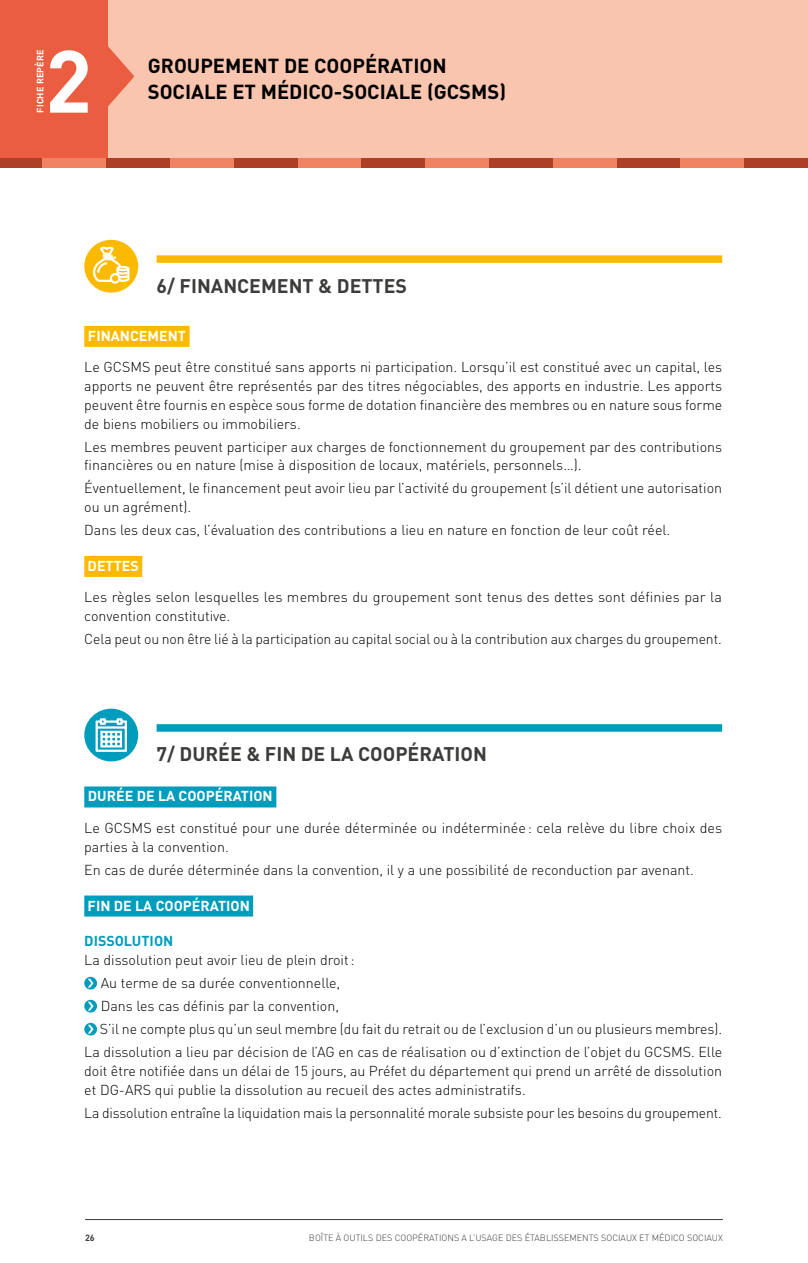
<style>
.page{position:relative;width:808px;height:1263px;background:#fff}
.page>*{position:absolute;margin:0;border:0;box-sizing:border-box;transform-origin:0 0}
.t1{font:700 86.85px "DIN";color:#fff}
.t2{font:700 20.1px/26.4px "DIN";color:#000}
.t3{font:700 19.5px "DIN";color:#3c3c3b}
.t4{font:300 14.25px/18.8px "DIN";color:#000}
.t5{font:700 14.25px "DIN";color:#fff}
.t6{font:700 14.25px "DIN";color:#009cbc}
.t7{font:700 9.15px "DIN";letter-spacing:.01em;color:#fff}
.t8{font:300 9px "DIN";color:#3c3c3b}
.t9{font:700 9px "DIN";color:#3c3c3b}
</style>
<div class="page">
<hr style="left:85px;top:1219px;width:638px;height:1px;background:#3c3c3b">
<div style="left:0;top:157px;width:43px;height:11px;background:#af3e26"></div>
<div style="left:43px;top:157px;width:63px;height:11px;background:#f08262"></div>
<div style="left:106px;top:157px;width:64px;height:11px;background:#af3e26"></div>
<div style="left:170px;top:157px;width:64px;height:11px;background:#f08262"></div>
<div style="left:234px;top:157px;width:64px;height:11px;background:#af3e26"></div>
<div style="left:298px;top:157px;width:63px;height:11px;background:#f08262"></div>
<div style="left:361px;top:157px;width:64px;height:11px;background:#af3e26"></div>
<div style="left:425px;top:157px;width:64px;height:11px;background:#f08262"></div>
<div style="left:489px;top:157px;width:64px;height:11px;background:#af3e26"></div>
<div style="left:553px;top:157px;width:64px;height:11px;background:#f08262"></div>
<div style="left:617px;top:157px;width:63px;height:11px;background:#af3e26"></div>
<div style="left:680px;top:157px;width:64px;height:11px;background:#f08262"></div>
<div style="left:744px;top:157px;width:64px;height:11px;background:#af3e26"></div>
<div style="left:0;top:0;width:808px;height:157px;background:#f9c5af"></div>
<div style="left:0;top:0;width:108px;height:157px;background:#eb5d40"></div>
<svg style="left:108px;top:46px;width:26px;height:61px"></svg>
<div style="left:157px;top:255px;width:565px;height:8px;background:#fbba00"></div>
<div style="left:84px;top:326px;width:106px;height:21px;background:#fbba00"></div>
<div style="left:84px;top:556px;width:58px;height:21px;background:#fbba00"></div>
<div style="left:157px;top:724px;width:565px;height:8px;background:#009cbc"></div>
<div style="left:84px;top:786px;width:192px;height:21px;background:#009cbc"></div>
<div style="left:84px;top:895px;width:169px;height:21px;background:#009cbc"></div>
<div style="left:84px;top:240px;width:54px;height:53px;background:#fbba00;border-radius:50%"></div>
<svg style="left:92px;top:246px;width:38px;height:38px"></svg>
<div style="left:84px;top:709px;width:54px;height:52px;background:#009cbc;border-radius:50%"></div>
<svg style="left:95px;top:718px;width:32px;height:34px"></svg>
<svg style="left:84px;top:977px;width:13px;height:12px"></svg>
<svg style="left:84px;top:1000px;width:13px;height:12px"></svg>
<svg style="left:84px;top:1023px;width:13px;height:12px"></svg>
<p class="t7" style="left:34px;top:113px;width:64px;rotate:-90deg">FICHE REPÈRE</p>
<h1 class="t1" style="left:45px;top:24px;width:49px">2</h1>
<h2 class="t2" style="left:148px;top:51px;width:360px">GROUPEMENT DE COOPÉRATION<br>SOCIALE ET MÉDICO-SOCIALE (GCSMS)</h2>
<h3 class="t3" style="left:157px;top:273px;width:252px">6/ FINANCEMENT &amp; DETTES</h3>
<p class="t5" style="left:88px;top:326px;width:100px">FINANCEMENT</p>
<p class="t4" style="left:84px;top:358px;width:639px;text-align:justify">Le GCSMS peut être constitué sans apports ni participation. Lorsqu’il est constitué avec un capital, les apports ne peuvent être représentés par des titres négociables, des apports en industrie. Les apports peuvent être fournis en espèce sous forme de dotation financière des membres ou en nature sous forme de biens mobiliers ou immobiliers.</p>
<p class="t4" style="left:84px;top:437px;width:639px">Les membres peuvent participer aux charges de fonctionnement du groupement par des contributions financières ou en nature (mise à disposition de locaux, matériels, personnels…).</p>
<p class="t4" style="left:84px;top:479px;width:639px">Éventuellement, le financement peut avoir lieu par l’activité du groupement (s’il détient une autorisation ou un agrément).</p>
<p class="t4" style="left:84px;top:520px;width:587px">Dans les deux cas, l’évaluation des contributions a lieu en nature en fonction de leur coût réel.</p>
<p class="t5" style="left:88px;top:556px;width:53px">DETTES</p>
<p class="t4" style="left:84px;top:588px;width:639px">Les règles selon lesquelles les membres du groupement sont tenus des dettes sont définies par la convention constitutive.</p>
<p class="t4" style="left:84px;top:629px;width:639px">Cela peut ou non être lié à la participation au capital social ou à la contribution aux charges du groupement.</p>
<h3 class="t3" style="left:157px;top:742px;width:332px">7/ DURÉE &amp; FIN DE LA COOPÉRATION</h3>
<p class="t5" style="left:88px;top:787px;width:186px">DURÉE DE LA COOPÉRATION</p>
<p class="t4" style="left:84px;top:818px;width:639px">Le GCSMS est constitué pour une durée déterminée ou indéterminée: cela relève du libre choix des parties à la convention.</p>
<p class="t4" style="left:84px;top:860px;width:611px">En cas de durée déterminée dans la convention, il y a une possibilité de reconduction par avenant.</p>
<p class="t5" style="left:88px;top:896px;width:164px">FIN DE LA COOPÉRATION</p>
<p class="t6" style="left:84px;top:932px;width:90px">DISSOLUTION</p>
<p class="t4" style="left:84px;top:950px;width:272px">La dissolution peut avoir lieu de plein droit:</p>
<p class="t4" style="left:101px;top:973px;width:241px">Au terme de sa durée conventionnelle,</p>
<p class="t4" style="left:101px;top:996px;width:240px">Dans les cas définis par la convention,</p>
<p class="t4" style="left:100px;top:1019px;width:624px">S’il ne compte plus qu’un seul membre (du fait du retrait ou de l’exclusion d’un ou plusieurs membres).</p>
<p class="t4" style="left:84px;top:1042px;width:639px">La dissolution a lieu par décision de l’AG en cas de réalisation ou d’extinction de l’objet du GCSMS. Elle</p>
<p class="t4" style="left:84px;top:1061px;width:639px">doit être notifiée dans un délai de 15 jours, au Préfet du département qui prend un arrêté de dissolution et DG-ARS qui publie la dissolution au recueil des actes administratifs.</p>
<p class="t4" style="left:84px;top:1103px;width:639px">La dissolution entraîne la liquidation mais la personnalité morale subsiste pour les besoins du groupement.</p>
<p class="t9" style="left:85px;top:1232px;width:11px">26</p>
<p class="t8" style="left:309px;top:1232px;width:415px">BOÎTE À OUTILS DES COOPÉRATIONS A L’USAGE DES ÉTABLISSEMENTS SOCIAUX ET MÉDICO SOCIAUX</p>
</div>
